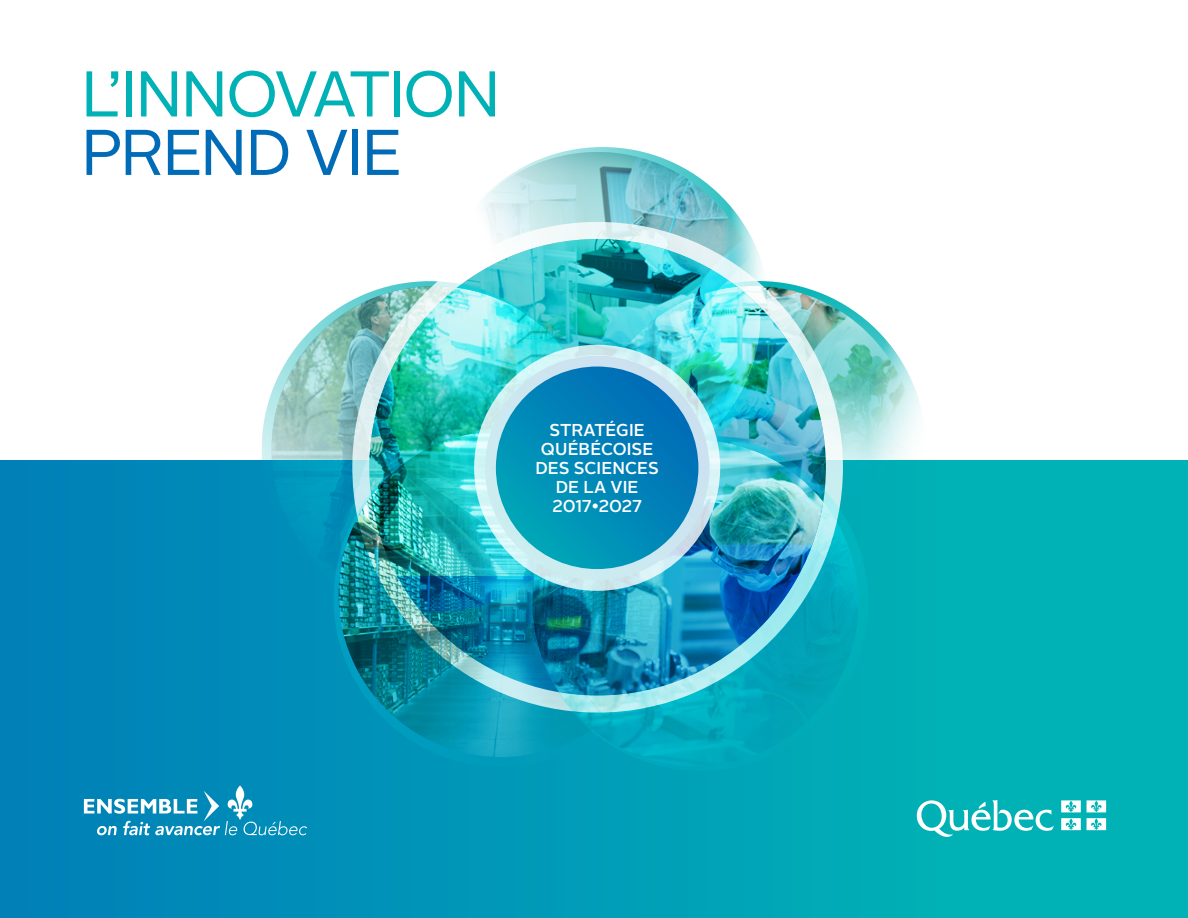
<style>
.page{position:relative;width:1188px;height:918px;background:#fff}
.page>*{position:absolute;margin:0;border:0;box-sizing:border-box;transform-origin:0 0}
.t1{font:64.5px "Alright Sans";letter-spacing:-.03em;color:#00b2b5}
.t2{font:64.5px "Alright Sans";letter-spacing:-.035em;color:#006cb7}
.t3{font:500 17.25px/19px "Alright Sans";color:#fff;text-align:center}
.t4{font:500 17.25px "Alright Sans";letter-spacing:-.02em;color:#fff}
</style>
<div class="page">
<div style="left:0;top:460px;width:1188px;height:458px;background:linear-gradient(to right,#0080b8,#00b9b5)"></div>
<img style="left:801px;top:286px;width:115px;height:259px">
<img style="left:272px;top:286px;width:115px;height:290px">
<img style="left:590px;top:281px;width:336px;height:336px;border-radius:50%">
<img style="left:435px;top:147px;width:336px;height:336px;border-radius:50%">
<svg style="left:334px;top:431px;width:336px;height:336px;background:#1591a8"></svg>
<img style="left:262px;top:281px;width:336px;height:336px;border-radius:50%">
<img style="left:532px;top:435px;width:336px;height:336px;border-radius:50%">
<svg style="left:485px;top:356px;width:224px;height:224px;background:#1791bd"></svg>
<div style="left:474px;top:345px;width:246px;height:246px;border:22px solid #fff;border-radius:50%"></div>
<svg style="left:917px;top:800px;width:137px;height:37px"></svg>
<svg style="left:1061px;top:800px;width:20px;height:12px"></svg>
<svg style="left:1087px;top:800px;width:19px;height:12px"></svg>
<svg style="left:1061px;top:818px;width:20px;height:12px"></svg>
<svg style="left:1087px;top:818px;width:19px;height:12px"></svg>
<svg style="left:84px;top:785px;width:223px;height:50px;background:#2f9ec4"></svg>
<p class="t1" style="left:81px;top:50px;width:421px">L’INNOVATION</p>
<p class="t2" style="left:81px;top:109px;width:323px">PREND VIE</p>
<p class="t3" style="left:535px;top:421px;width:125px">STRATÉGIE<br>QUÉBÉCOISE<br>DES SCIENCES<br>DE LA VIE</p>
<p class="t4" style="left:552px;top:494px;width:91px">2017•2027</p>
</div>
